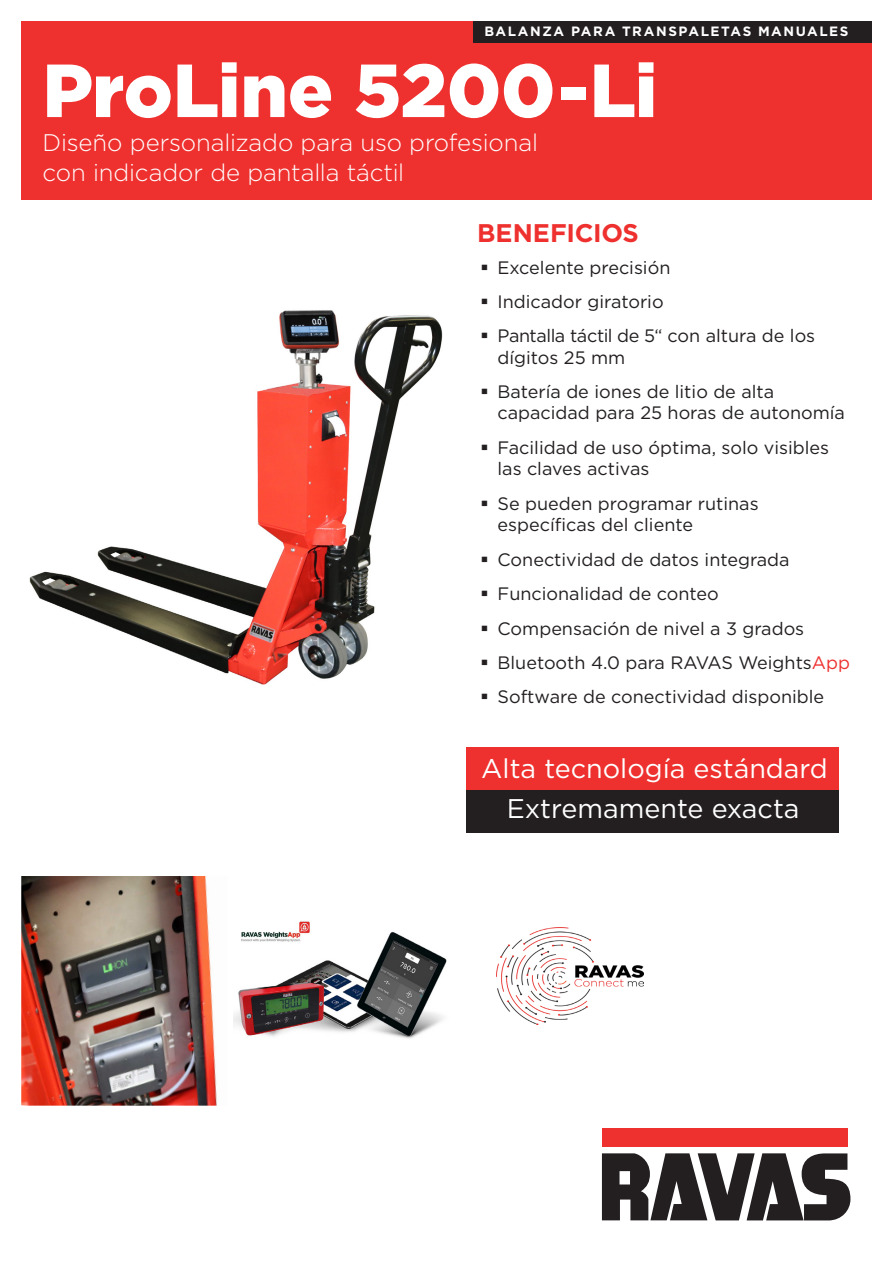
<style>
.page{position:relative;width:893px;height:1263px;background:#fff}
.page>*{position:absolute;margin:0;border:0;box-sizing:border-box;transform-origin:0 0}
.t1{font:900 75px "Gotham";letter-spacing:-.01em;color:#fff}
.t2{font:27px "Gotham";color:#fff}
.t3{font:700 25.5px "Gotham";letter-spacing:-.01em;color:#ee302e}
.t4{font:300 24px/30px "Gotham";letter-spacing:-.005em;color:#fff}
.t5{font:18px/21.6px "Gotham";color:#231f20}
.t6{font:700 13.5px "Gotham";letter-spacing:.115em;color:#fff}
.s1{color:#ee302e}
</style>
<div class="page">
<img style="left:29px;top:310px;width:414px;height:375px">
<div style="left:21px;top:21px;width:851px;height:179px;background:#ee312f"></div>
<div style="left:467px;top:747px;width:372px;height:43px;background:#ee302e"></div>
<div style="left:467px;top:790px;width:372px;height:42px;background:#231f20"></div>
<div style="left:602px;top:1128px;width:245px;height:19px;background:#ee312f"></div>
<svg style="left:602px;top:1153px;width:248px;height:67px"></svg>
<div style="left:473px;top:21px;width:399px;height:22px;background:#231f20"></div>
<img style="left:496px;top:927px;width:147px;height:98px">
<img style="left:21px;top:876px;width:196px;height:230px">
<img style="left:234px;top:921px;width:213px;height:118px">
<p class="t6" style="left:484px;top:22px;width:366px">BALANZA PARA TRANSPALETAS MANUALES</p>
<p class="t1" style="left:43px;top:39px;width:616px">ProLine 5200-Li</p>
<p class="t4" style="left:43px;top:126px;width:497px">Diseño personalizado para uso profesional con indicador de pantalla táctil</p>
<p class="t3" style="left:477px;top:216px;width:163px">BENEFICIOS</p>
<p class="t5" style="left:497px;top:256px;width:174px">Excelente precisión</p>
<p class="t5" style="left:497px;top:291px;width:168px">Indicador giratorio</p>
<p class="t5" style="left:497px;top:324px;width:319px">Pantalla táctil de 5“ con altura de los dígitos 25 mm</p>
<p class="t5" style="left:497px;top:380px;width:349px">Batería de iones de litio de alta capacidad para 25 horas de autonomía</p>
<p class="t5" style="left:497px;top:436px;width:333px">Facilidad de uso óptima, solo visibles las claves activas</p>
<p class="t5" style="left:497px;top:492px;width:263px">Se pueden programar rutinas específicas del cliente</p>
<p class="t5" style="left:497px;top:548px;width:294px">Conectividad de datos integrada</p>
<p class="t5" style="left:497px;top:583px;width:223px">Funcionalidad de conteo</p>
<p class="t5" style="left:497px;top:617px;width:308px">Compensación de nivel a 3 grados</p>
<p class="t5" style="left:497px;top:651px;width:354px">Bluetooth 4.0 para RAVAS Weights<span class="s1">App</span></p>
<p class="t5" style="left:497px;top:686px;width:328px">Software de conectividad disponible</p>
<p class="t2" style="left:481px;top:751px;width:348px">Alta tecnología estándard</p>
<p class="t2" style="left:507px;top:791px;width:294px">Extremamente exacta</p>
</div>
